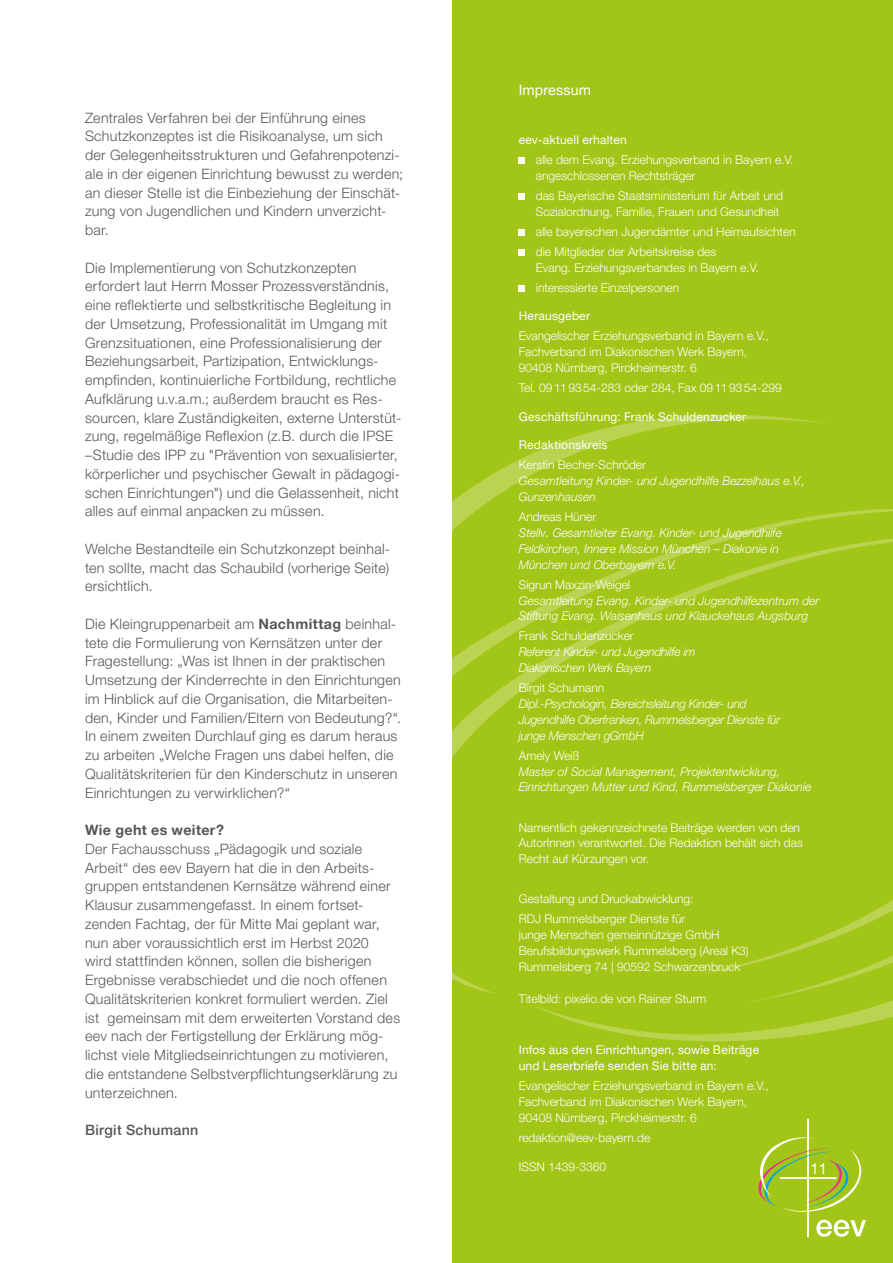
<style>
.page{position:relative;width:893px;height:1263px;background:#fff}
.page>*{position:absolute;margin:0;border:0;box-sizing:border-box;transform-origin:0 0}
.t1{font:15px "Helvetica Neue LT Pro";color:#fff}
.Fließtext{font:300 14.25px/18.8px "Helvetica Neue LT Pro";letter-spacing:.02em;color:#575756}
.Fließtext-2{font:700 14.25px "Helvetica Neue LT Pro";letter-spacing:.025em;color:#575756}
.Autorbeschreibung{font:500 14.25px "Helvetica Neue LT Pro";letter-spacing:.02em;color:#575756}
.Fließtext-3{font:14.25px "Helvetica Neue LT Pro";letter-spacing:.01em;color:#fff}
.Editorial{font:300 12px/15.9px "Helvetica Neue LT Pro";color:#fff}
.Editorial-2{font:italic 300 12px/15.9px "Helvetica Neue LT Pro";color:#fff}
.Editorial-3{font:italic 300 12px/15.9px "Helvetica Neue LT Pro";letter-spacing:-.02em;color:#fff}
.Editorial-4{font:12px/15.9px "Helvetica Neue LT Pro";letter-spacing:.015em;color:#fff}
.s1{font-weight:700}
.s2{font-style:normal}
</style>
<div class="page">
<div style="left:453px;top:0;width:440px;height:1263px;background:#a2c617"></div>
<svg style="left:533px;top:509px;width:360px;height:533px"></svg>
<svg style="left:452px;top:405px;width:377px;height:513px"></svg>
<svg style="left:519px;top:157px;width:6px;height:6px"></svg>
<svg style="left:519px;top:193px;width:6px;height:6px"></svg>
<svg style="left:519px;top:229px;width:6px;height:6px"></svg>
<svg style="left:519px;top:249px;width:6px;height:6px"></svg>
<svg style="left:519px;top:285px;width:6px;height:6px"></svg>
<div style="left:808px;top:1119px;width:1px;height:118px;border:1px solid #fff"></div>
<svg style="left:816px;top:1220px;width:50px;height:17px"></svg>
<svg style="left:758px;top:1136px;width:104px;height:77px"></svg>
<p class="Fließtext" style="left:85px;top:108px;width:320px">Zentrales Verfahren bei der Einführung eines Schutzkonzeptes ist die Risikoanalyse, um sich der Gelegenheitsstrukturen und Gefahrenpotenzi&shy;ale in der eigenen Einrichtung bewusst zu werden; an dieser Stelle ist die Einbeziehung der Einschät&shy;zung von Jugendlichen und Kindern unverzicht&shy;bar.</p>
<p class="Fließtext" style="left:85px;top:258px;width:318px">Die Implementierung von Schutzkonzepten erfordert laut Herrn Mosser Prozessverständnis, eine reflektierte und selbstkritische Begleitung in der Umsetzung, Professionalität im Umgang mit Grenzsituationen, eine Professionalisierung der Beziehungsarbeit, Partizipation, Entwicklungs&shy;empfinden, kontinuierliche Fortbildung, rechtliche Aufklärung u.v.a.m.; außerdem braucht es Res&shy;sourcen, klare Zuständigkeiten, externe Unterstüt&shy;zung, regelmäßige Reflexion (z.B. durch die IPSE –Studie des IPP zu "Prävention von sexualisierter, körperlicher und psychischer Gewalt in pädagogi&shy;schen Einrichtungen") und die Gelassenheit, nicht alles auf einmal anpacken zu müssen.</p>
<p class="Fließtext" style="left:85px;top:539px;width:307px;text-align:justify">Welche Bestandteile ein Schutzkonzept beinhal&shy;ten sollte, macht das Schaubild (vorherige Seite) ersichtlich.</p>
<p class="Fließtext" style="left:85px;top:614px;width:318px">Die Kleingruppenarbeit am <span class="s1">Nachmittag</span> beinhal&shy;tete die Formulierung von Kernsätzen unter der Fragestellung: „Was ist Ihnen in der praktischen Umsetzung der Kinderrechte in den Einrichtungen im Hinblick auf die Organisation, die Mitarbeiten&shy;den, Kinder und Familien/Eltern von Bedeutung?“.<br>In einem zweiten Durchlauf ging es darum heraus zu arbeiten „Welche Fragen uns dabei helfen, die Qualitätskriterien für den Kinderschutz in unseren Einrichtungen zu verwirklichen?“</p>
<p class="Fließtext-2" style="left:85px;top:821px;width:140px">Wie geht es weiter?</p>
<p class="Fließtext" style="left:85px;top:839px;width:317px">Der Fachausschuss „Pädagogik und soziale Arbeit“ des eev Bayern hat die in den Arbeits&shy;gruppen entstandenen Kernsätze während einer Klausur zusammengefasst. In einem fortset&shy;zenden Fachtag, der für Mitte Mai geplant war, nun aber voraussichtlich erst im Herbst 2020<br>wird stattfinden können, sollen die bisherigen Ergebnisse verabschiedet und die noch offenen Qualitätskriterien konkret formuliert werden. Ziel ist gemeinsam mit dem erweiterten Vorstand des eev nach der Fertigstellung der Erklärung mög&shy;lichst viele Mitgliedseinrichtungen zu motivieren, die entstandene Selbstverpflichtungserklärung zu unterzeichnen.</p>
<p class="Autorbeschreibung" style="left:85px;top:1121px;width:115px">Birgit Schumann</p>
<p class="Fließtext-3" style="left:519px;top:81px;width:74px">Impressum</p>
<p class="Editorial-4" style="left:519px;top:131px;width:109px">eev-aktuell erhalten</p>
<p class="Editorial" style="left:536px;top:151px;width:259px">alle dem Evang. Erziehungsverband in Bayern e.V. angeschlossenen Rechtsträger</p>
<p class="Editorial" style="left:536px;top:187px;width:249px">das Bayerische Staatsministerium für Arbeit und<br>Sozialordnung, Familie, Frauen und Gesundheit</p>
<p class="Editorial" style="left:536px;top:223px;width:262px">alle bayerischen Jugendämter und Heimaufsichten</p>
<p class="Editorial" style="left:536px;top:243px;width:224px">die Mitglieder der Arbeitskreise des<br>Evang. Erziehungsverbandes in Bayern e.V.</p>
<p class="Editorial" style="left:536px;top:279px;width:145px">interessierte Einzelpersonen</p>
<p class="Editorial-4" style="left:519px;top:308px;width:73px">Herausgeber</p>
<p class="Editorial" style="left:519px;top:328px;width:252px">Evangelischer Erziehungsverband in Bayern e.V.,<br>Fachverband im Diakonischen Werk Bayern,<br>90408 Nürnberg, Pirckheimerstr. 6</p>
<p class="Editorial" style="left:519px;top:380px;width:264px">Tel. 09119354-283 oder 284, Fax 09119354-299</p>
<p class="Editorial-4" style="left:519px;top:408px;width:229px">Geschäftsführung: Frank Schuldenzucker</p>
<p class="Editorial-4" style="left:519px;top:437px;width:90px">Redaktionskreis</p>
<p class="Editorial-2" style="left:519px;top:457px;width:288px"><span class="s2">Kerstin Becher-Schröder<br></span>Gesamtleitung Kinder- und Jugendhilfe Bezzelhaus e.V.,<br>Gunzenhausen</p>
<p class="Editorial-2" style="left:519px;top:509px;width:265px"><span class="s2">Andreas Hüner<br></span>Stellv. Gesamtleiter Evang. Kinder- und Jugendhilfe Feldkirchen, Innere Mission München – Diakonie in München und Oberbayern e.V.</p>
<p class="Editorial-2" style="left:519px;top:576px;width:302px"><span class="s2">Sigrun Maxzin-Weigel<br></span>Gesamtleitung Evang. Kinder- und Jugendhilfezentrum der<br>Stiftung Evang. Waisenhaus und Klauckehaus Augsburg</p>
<p class="Editorial-3" style="left:519px;top:628px;width:178px"><span class="s2">Frank Schuldenzucker<br></span>Referent Kinder- und Jugendhilfe im<br>Diakonischen Werk Bayern</p>
<p class="Editorial-3" style="left:519px;top:680px;width:263px"><span class="s2">Birgit Schumann<br></span>Dipl.-Psychologin, Bereichsleitung Kinder- und Jugendhilfe Oberfranken, Rummelsberger Dienste für junge Menschen gGmbH</p>
<p class="Editorial-2" style="left:519px;top:747px;width:294px"><span class="s2">Amely Weiß<br></span>Master of Social Management, Projektentwicklung,<br>Einrichtungen Mutter und Kind, Rummelsberger Diakonie</p>
<p class="Editorial" style="left:519px;top:819px;width:286px">Namentlich gekennzeichnete Beiträge werden von den<br>AutorInnen verantwortet. Die Redaktion behält sich das<br>Recht auf Kürzungen vor.</p>
<p class="Editorial" style="left:519px;top:891px;width:176px">Gestaltung und Druckabwicklung:</p>
<p class="Editorial" style="left:519px;top:911px;width:232px">RDJ Rummelsberger Dienste für<br>junge Menschen gemeinnützige GmbH Berufsbildungswerk Rummelsberg (Areal K3)<br>Rummelsberg 74 | 90592 Schwarzenbruck</p>
<p class="Editorial" style="left:519px;top:990px;width:189px">Titelbild: pixelio.de von Rainer Sturm</p>
<p class="Editorial-4" style="left:519px;top:1042px;width:242px">Infos aus den Einrichtungen, sowie Beiträge und Leserbriefe senden Sie bitte an:</p>
<p class="Editorial" style="left:519px;top:1078px;width:252px">Evangelischer Erziehungsverband in Bayern e.V.,<br>Fachverband im Diakonischen Werk Bayern,<br>90408 Nürnberg, Pirckheimerstr. 6</p>
<p class="Editorial" style="left:519px;top:1129px;width:133px">redaktion@eev-bayern.de</p>
<p class="Editorial" style="left:519px;top:1158px;width:89px">ISSN 1439-3360</p>
<p class="t1" style="left:810px;top:1159px;width:18px">11</p>
</div>
